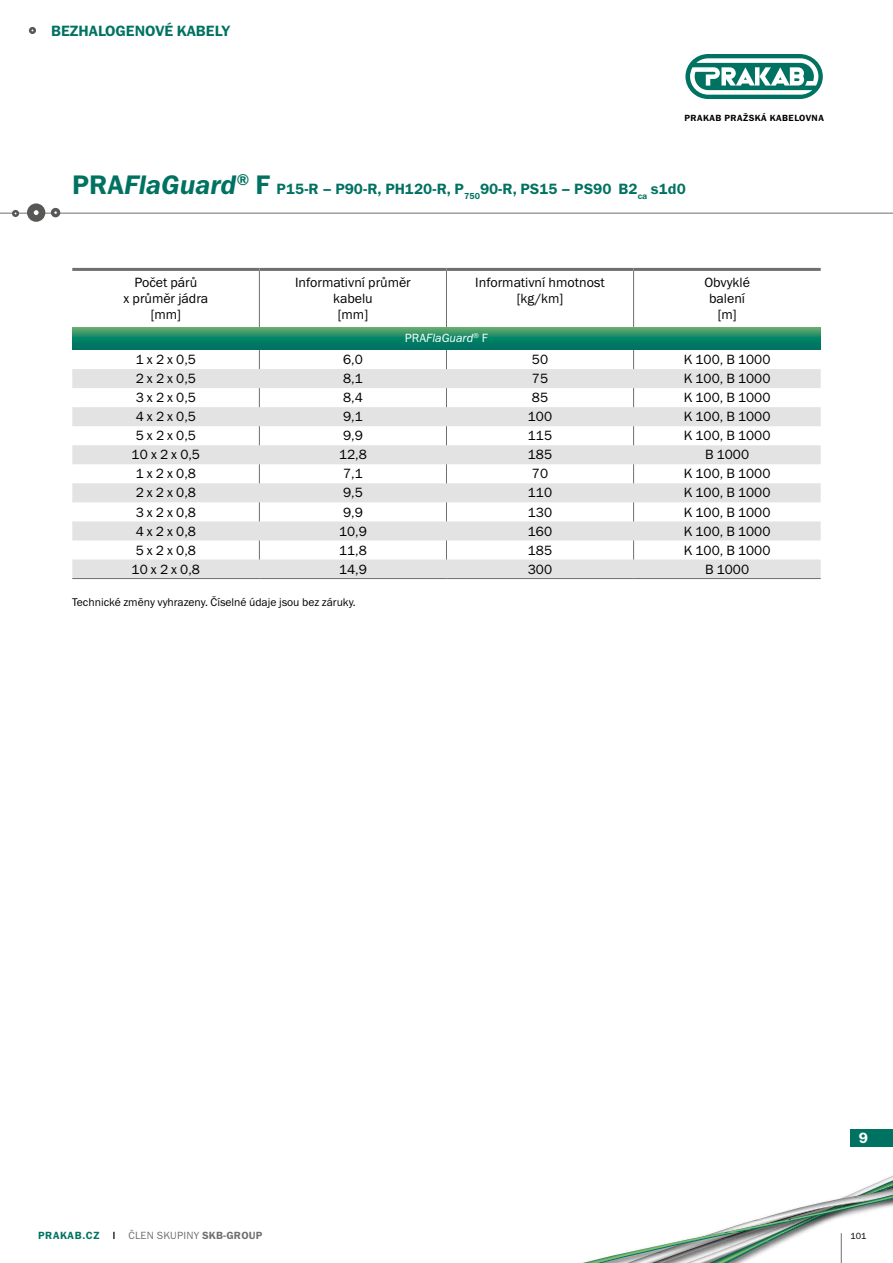
<style>
.page{position:relative;width:893px;height:1263px;background:#fff}
.page>*{position:absolute;margin:0;border:0;box-sizing:border-box;transform-origin:0 0}
.t1{font:15px "Franklin Gothic Demi ITC";color:#007262}
.t2{font:15px "Franklin Gothic Demi ITC";color:#fff}
.t3{font:13.5px/15.8px "Franklin Gothic Book ITC";color:#000;text-align:center}
.t4{font:italic 12px "Franklin Gothic Book ITC";color:#fff}
.t5{font:11.25px "Franklin Gothic Book ITC";color:#000}
.t6{font:10.5px "Franklin Gothic Book ITC";letter-spacing:.02em;color:#706f6f}
.t7{font:9px "Franklin Gothic Demi ITC";letter-spacing:.05em;color:#000}
.t8{font:9px "Franklin Gothic Book ITC";color:#000}
.s1{font-size:27px}
.s2{font-style:italic;font-size:27px}
.s3{font-style:normal}
.s4{font-family:"Franklin Gothic Demi ITC";color:#007262}
.s5{font-family:"Franklin Gothic Demi ITC";color:#000}
.s6{font-family:"Franklin Gothic Demi ITC"}
</style>
<div class="page">
<svg style="left:583px;top:1146px;width:310px;height:117px"></svg>
<hr style="left:841px;top:1233px;width:1px;height:30px;background:#706f6f">
<svg style="left:29px;top:27px;width:7px;height:7px"></svg>
<hr style="left:0;top:213px;width:893px;height:1px;background:#706f6f">
<div style="left:27px;top:203px;width:18px;height:19px;background:#575756;border-radius:50%"></div>
<svg style="left:34px;top:210px;width:5px;height:5px"></svg>
<svg style="left:51px;top:208px;width:9px;height:9px"></svg>
<svg style="left:12px;top:210px;width:7px;height:7px"></svg>
<svg style="left:685px;top:54px;width:138px;height:45px"></svg>
<div style="left:850px;top:1129px;width:43px;height:17px;background:#007262"></div>
<svg style="left:72px;top:369px;width:749px;height:209px;fill:#e3e3e3"></svg>
<hr style="left:259px;top:271px;width:1px;height:56px;background:#706f6f">
<hr style="left:446px;top:271px;width:1px;height:56px;background:#706f6f">
<hr style="left:633px;top:271px;width:1px;height:56px;background:#706f6f">
<svg style="left:259px;top:350px;width:1px;height:19px"></svg>
<svg style="left:446px;top:350px;width:1px;height:19px"></svg>
<svg style="left:633px;top:350px;width:1px;height:19px"></svg>
<svg style="left:259px;top:388px;width:1px;height:19px"></svg>
<svg style="left:446px;top:388px;width:1px;height:19px"></svg>
<svg style="left:633px;top:388px;width:1px;height:19px"></svg>
<svg style="left:259px;top:426px;width:1px;height:19px"></svg>
<svg style="left:446px;top:426px;width:1px;height:19px"></svg>
<svg style="left:633px;top:426px;width:1px;height:19px"></svg>
<svg style="left:259px;top:464px;width:1px;height:19px"></svg>
<svg style="left:446px;top:464px;width:1px;height:19px"></svg>
<svg style="left:633px;top:464px;width:1px;height:19px"></svg>
<svg style="left:259px;top:502px;width:1px;height:19px"></svg>
<svg style="left:446px;top:502px;width:1px;height:19px"></svg>
<svg style="left:633px;top:502px;width:1px;height:19px"></svg>
<svg style="left:259px;top:540px;width:1px;height:19px"></svg>
<svg style="left:446px;top:540px;width:1px;height:19px"></svg>
<svg style="left:633px;top:540px;width:1px;height:19px"></svg>
<hr style="left:72px;top:578px;width:187px;height:1px;background:#706f6f">
<hr style="left:259px;top:578px;width:187px;height:1px;background:#706f6f">
<hr style="left:446px;top:578px;width:188px;height:1px;background:#706f6f">
<hr style="left:634px;top:578px;width:187px;height:1px;background:#706f6f">
<hr style="left:72px;top:268px;width:187px;height:3px;background:#706f6f">
<hr style="left:259px;top:268px;width:187px;height:3px;background:#706f6f">
<hr style="left:446px;top:268px;width:188px;height:3px;background:#706f6f">
<hr style="left:634px;top:268px;width:187px;height:3px;background:#706f6f">
<svg style="left:72px;top:327px;width:749px;height:22px;background:#1d8a67"></svg>
<p class="t1" style="left:51px;top:22px;width:181px">BEZHALOGENOVÉ KABELY</p>
<p class="t7" style="left:684px;top:113px;width:141px">PRAKAB PRAŽSKÁ KABELOVNA</p>
<p class="t1" style="left:72px;top:180px;width:615px"><span class="s1">PRA</span><span class="s2">FlaGuard</span><sup>®</sup> <span class="s1">F</span> P15-R – P90-R, PH120-R, P<sub>750</sub>90-R, PS15 – PS90 B2<sub>ca</sub> s1d0</p>
<p class="t3" style="left:124px;top:274px;width:86px">Počet párů<br>x průměr jádra [mm]</p>
<p class="t3" style="left:295px;top:274px;width:117px">Informativní průměr kabelu<br>[mm]</p>
<p class="t3" style="left:475px;top:274px;width:131px">Informativní hmotnost [kg/km]</p>
<p class="t3" style="left:704px;top:274px;width:47px">Obvyklé balení [m]</p>
<p class="t4" style="left:405px;top:331px;width:85px"><span class="s3">PRA</span>FlaGuard<sup>®</sup> <span class="s3">F</span></p>
<p class="t3" style="left:136px;top:351px;width:62px">1 x 2 x 0,5</p>
<p class="t3" style="left:343px;top:351px;width:21px">6,0</p>
<p class="t3" style="left:532px;top:351px;width:18px">50</p>
<p class="t3" style="left:684px;top:351px;width:88px">K 100, B 1000</p>
<p class="t3" style="left:136px;top:370px;width:62px">2 x 2 x 0,5</p>
<p class="t3" style="left:343px;top:370px;width:21px">8,1</p>
<p class="t3" style="left:532px;top:370px;width:18px">75</p>
<p class="t3" style="left:684px;top:370px;width:88px">K 100, B 1000</p>
<p class="t3" style="left:136px;top:389px;width:62px">3 x 2 x 0,5</p>
<p class="t3" style="left:343px;top:389px;width:21px">8,4</p>
<p class="t3" style="left:532px;top:389px;width:18px">85</p>
<p class="t3" style="left:684px;top:389px;width:88px">K 100, B 1000</p>
<p class="t3" style="left:136px;top:408px;width:62px">4 x 2 x 0,5</p>
<p class="t3" style="left:343px;top:408px;width:21px">9,1</p>
<p class="t3" style="left:528px;top:408px;width:26px">100</p>
<p class="t3" style="left:684px;top:408px;width:88px">K 100, B 1000</p>
<p class="t3" style="left:136px;top:428px;width:62px">5 x 2 x 0,5</p>
<p class="t3" style="left:343px;top:428px;width:21px">9,9</p>
<p class="t3" style="left:528px;top:428px;width:26px">115</p>
<p class="t3" style="left:684px;top:428px;width:88px">K 100, B 1000</p>
<p class="t3" style="left:132px;top:447px;width:70px">10 x 2 x 0,5</p>
<p class="t3" style="left:339px;top:447px;width:29px">12,8</p>
<p class="t3" style="left:528px;top:447px;width:26px">185</p>
<p class="t3" style="left:705px;top:447px;width:46px">B 1000</p>
<p class="t3" style="left:136px;top:466px;width:62px">1 x 2 x 0,8</p>
<p class="t3" style="left:343px;top:466px;width:21px">7,1</p>
<p class="t3" style="left:532px;top:466px;width:18px">70</p>
<p class="t3" style="left:684px;top:466px;width:88px">K 100, B 1000</p>
<p class="t3" style="left:136px;top:485px;width:62px">2 x 2 x 0,8</p>
<p class="t3" style="left:343px;top:485px;width:21px">9,5</p>
<p class="t3" style="left:528px;top:485px;width:26px">110</p>
<p class="t3" style="left:684px;top:485px;width:88px">K 100, B 1000</p>
<p class="t3" style="left:136px;top:504px;width:62px">3 x 2 x 0,8</p>
<p class="t3" style="left:343px;top:504px;width:21px">9,9</p>
<p class="t3" style="left:528px;top:504px;width:26px">130</p>
<p class="t3" style="left:684px;top:504px;width:88px">K 100, B 1000</p>
<p class="t3" style="left:136px;top:523px;width:62px">4 x 2 x 0,8</p>
<p class="t3" style="left:339px;top:523px;width:29px">10,9</p>
<p class="t3" style="left:528px;top:523px;width:26px">160</p>
<p class="t3" style="left:684px;top:523px;width:88px">K 100, B 1000</p>
<p class="t3" style="left:136px;top:542px;width:62px">5 x 2 x 0,8</p>
<p class="t3" style="left:339px;top:542px;width:29px">11,8</p>
<p class="t3" style="left:528px;top:542px;width:26px">185</p>
<p class="t3" style="left:684px;top:542px;width:88px">K 100, B 1000</p>
<p class="t3" style="left:132px;top:561px;width:70px">10 x 2 x 0,8</p>
<p class="t3" style="left:339px;top:561px;width:29px">14,9</p>
<p class="t3" style="left:528px;top:561px;width:26px">300</p>
<p class="t3" style="left:705px;top:561px;width:46px">B 1000</p>
<p class="t5" style="left:72px;top:595px;width:285px">Technické změny vyhrazeny. Číselné údaje jsou bez záruky.</p>
<p class="t6" style="left:38px;top:1229px;width:226px"><span class="s4">PRAKAB.CZ</span> <span class="s5">|</span> ČLEN SKUPINY <span class="s6">SKB-GROUP</span></p>
<p class="t2" style="left:859px;top:1128px;width:11px">9</p>
<p class="t8" style="left:850px;top:1230px;width:18px">101</p>
</div>
